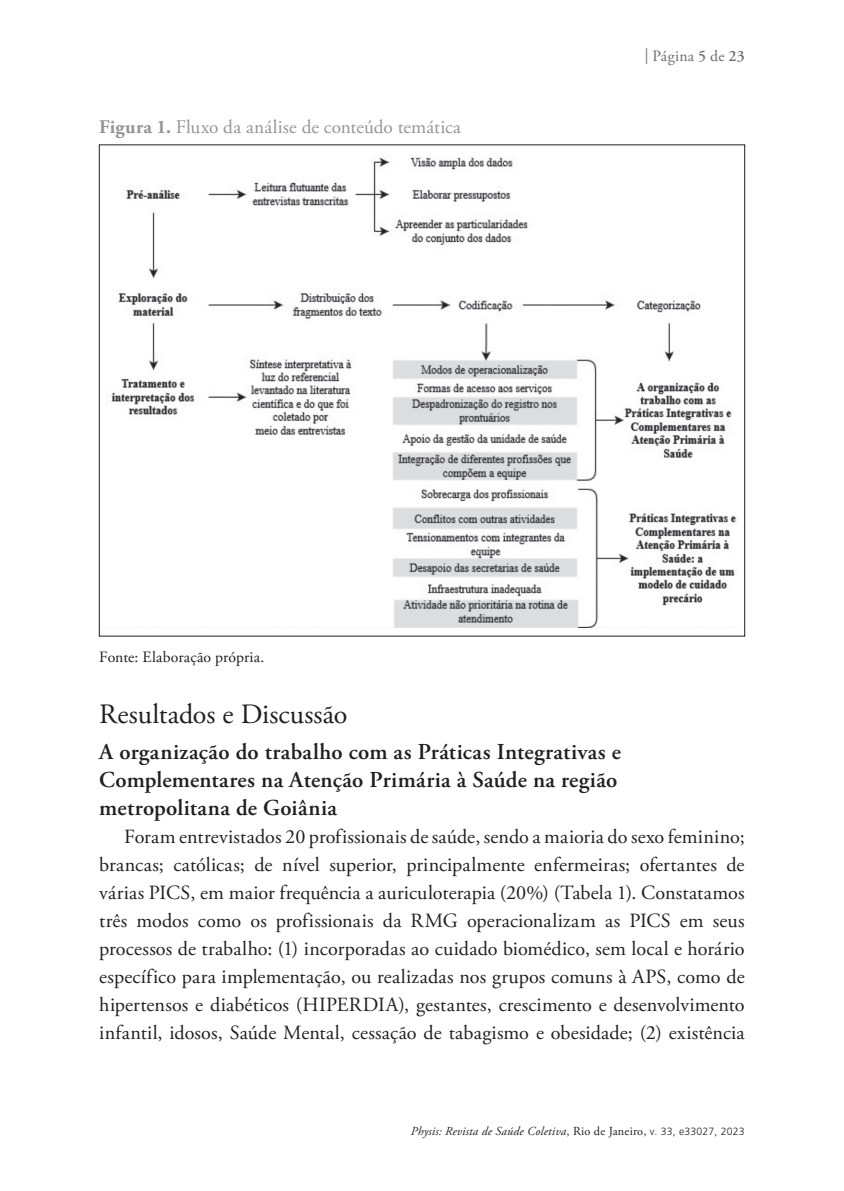
<style>
.page{position:relative;width:844px;height:1191px;background:#fff}
.page>*{position:absolute;margin:0;border:0;box-sizing:border-box;transform-origin:0 0}
.t1{font:28px "Adobe Garamond Pro";color:#231f20}
.t2{font:600 22.75px/28px "Adobe Garamond Pro";letter-spacing:.01em;color:#231f20}
.t3{font:20.12px/28px "Adobe Garamond Pro";letter-spacing:.005em;color:#231f20;text-align:justify}
.t4{font:19.25px "Adobe Garamond Pro";color:#939598}
.t5{font:15.75px "Adobe Garamond Pro";letter-spacing:.01em;color:#231f20}
.t6{font:15.75px "Adobe Garamond Pro";letter-spacing:.015em;color:#6c6d70}
.t7{font:italic 12.25px "Adobe Garamond Pro";letter-spacing:.015em;color:#231f20}
.s1{font-weight:700}
.s2{font-weight:600}
.s3{font-style:normal}
.s4{font-family:"Frutiger";font-weight:300;font-style:normal;font-size:10.5px}
</style>
<div class="page">
<img style="left:111px;top:157px;width:626px;height:471px">
<p class="t4" style="left:99px;top:115px;width:363px"><span class="s1">Figura 1.</span> Fluxo da análise de conteúdo temática</p>
<p class="t6" style="left:644px;top:47px;width:101px">| Página <span class="s2">5</span> de <span class="s2">23</span></p>
<p class="t5" style="left:99px;top:648px;width:166px">Fonte: Elaboração própria.</p>
<h1 class="t1" style="left:99px;top:698px;width:250px">Resultados e Discussão</h1>
<p class="t2" style="left:99px;top:738px;width:523px">A organização do trabalho com as Práticas Integrativas e<br>Complementares na Atenção Primária à Saúde na região metropolitana de Goiânia</p>
<p class="t3" style="left:99px;top:823px;width:646px;text-indent:25px">Foram entrevistados 20 profissionais de saúde, sendo a maioria do sexo feminino; brancas; católicas; de nível superior, principalmente enfermeiras; ofertantes de várias PICS, em maior frequência a auriculoterapia (20%) (Tabela 1). Constatamos três modos como os profissionais da RMG operacionalizam as PICS em seus processos de trabalho: (1) incorporadas ao cuidado biomédico, sem local e horário específico para implementação, ou realizadas nos grupos comuns à APS, como de hipertensos e diabéticos (HIPERDIA), gestantes, crescimento e desenvolvimento infantil, idosos, Saúde Mental, cessação de tabagismo e obesidade; (2) existência</p>
<p class="t7" style="left:410px;top:1124px;width:335px">Physis: Revista de Saúde Coletiva<span class="s3">, Rio de Janeiro,</span> <span class="s4">v. 33, e33027, 2023</span></p>
</div>
